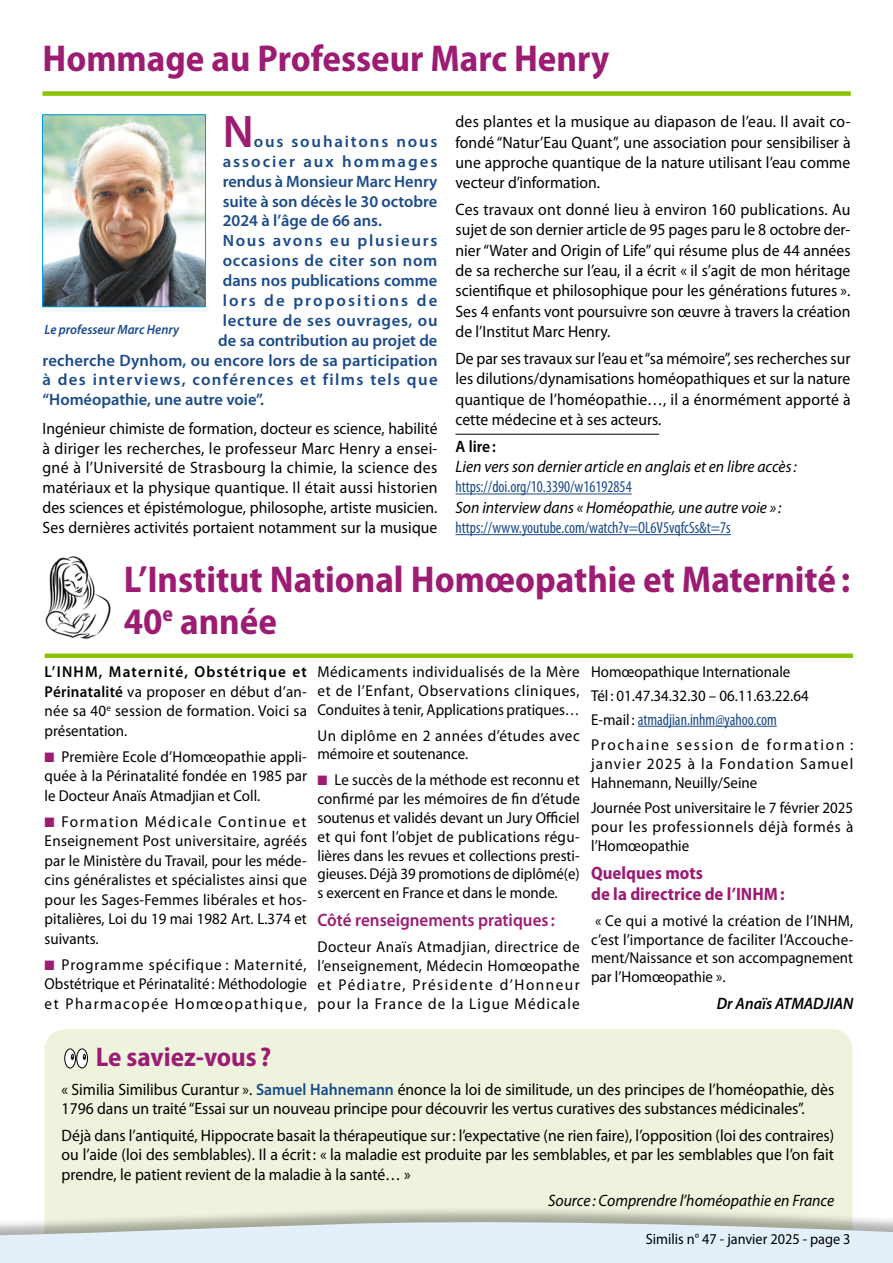
<style>
.page{position:relative;width:893px;height:1263px;background:#fff}
.page>*{position:absolute;margin:0;border:0;box-sizing:border-box;transform-origin:0 0}
.t1{font:600 45.9px "Myriad Pro";color:#9d1c73}
.t2{font:700 semi-condensed 37.5px/42px "Myriad Pro";color:#9d1c73}
.t3{font:700 semi-condensed 27px "Myriad Pro";color:#9d1c73}
.t4{font:700 semi-condensed 18px/21.6px "Myriad Pro";color:#9d1c73}
.t5{font:600 18px "Myriad Pro";color:#9d1c73;scale:.95 1}
.t6{font:16.5px/20.4px "Myriad Pro";color:#000;text-align:justify;scale:.95 1}
.t7{font:600 16.5px "Myriad Pro";letter-spacing:.01em;color:#1a4a8a}
.t8{font:italic 16.5px "Myriad Pro";color:#000;scale:.95 1}
.t9{font:condensed 16.5px "Myriad Pro";color:#1a4a8a;scale:.95 1}
.t10{font:600 16.5px "Myriad Pro";letter-spacing:.08em;color:#1a4a8a}
.t11{font:600 16.5px "Myriad Pro";letter-spacing:.04em;color:#1a4a8a}
.t12{font:600 16.5px "Myriad Pro";letter-spacing:.045em;color:#1a4a8a}
.t13{font:600 16.5px "Myriad Pro";letter-spacing:.1em;color:#1a4a8a}
.t14{font:600 16.5px "Myriad Pro";letter-spacing:.125em;color:#1a4a8a}
.t15{font:600 16.5px "Myriad Pro";letter-spacing:.115em;color:#1a4a8a}
.t16{font:600 16.5px "Myriad Pro";letter-spacing:.11em;color:#1a4a8a}
.t17{font:italic 600 16.5px "Myriad Pro";color:#000;scale:.95 1}
.t18{font:600 16.5px "Myriad Pro";color:#000;scale:.95 1}
.t19{font:15.75px/18.9px "Myriad Pro";color:#000;text-align:justify;scale:.95 1}
.t20{font:15.75px/18.9px "Myriad Pro";color:#000;text-align:justify;scale:.96 1}
.t21{font:15.75px/19.5px "Myriad Pro";color:#000;text-align:justify}
.t22{font:15.75px/18.9px "Myriad Pro";letter-spacing:.035em;color:#000;scale:.96 1}
.t23{font:15px "Myriad Pro";color:#000;scale:.95 1}
.t24{font:italic 600 13.5px "Myriad Pro";color:#1a4a8a;scale:.95 1}
.s1{font-weight:600}
.s2{color:#9d1c73}
.s3{font-stretch:normal;font-size:15.75px;color:#000}
.s4{font-weight:600;color:#1a4a8a}
</style>
<div class="page">
<div style="left:43px;top:91px;width:808px;height:5px;background:#8ac200"></div>
<div style="left:45px;top:653px;width:808px;height:5px;background:#8ac200"></div>
<hr style="left:455px;top:434px;width:204px;height:1px;background:#000">
<hr style="left:455px;top:493px;width:177px;height:1px;background:#1a4a8a">
<hr style="left:455px;top:534px;width:276px;height:1px;background:#1a4a8a">
<div style="left:45px;top:1029px;width:808px;height:228px;background:#edf3dd;border-radius:21px"></div>
<div style="left:65px;top:1049px;width:11px;height:19px;background:#fff;border-radius:50%"></div>
<div style="left:65px;top:1049px;width:11px;height:19px;border:1px solid #000;border-radius:50%"></div>
<svg style="left:71px;top:1054px;width:3px;height:6px"></svg>
<div style="left:77px;top:1049px;width:10px;height:19px;background:#fff;border-radius:50%"></div>
<div style="left:77px;top:1049px;width:11px;height:19px;border:1px solid #000;border-radius:50%"></div>
<svg style="left:83px;top:1054px;width:3px;height:6px"></svg>
<img style="left:44px;top:117px;width:160px;height:188px">
<div style="left:42px;top:115px;width:164px;height:192px;border:1px solid #009be3"></div>
<hr style="left:638px;top:726px;width:139px;height:1px;background:#1a4a8a">
<img style="left:45px;top:556px;width:66px;height:83px">
<div style="left:0;top:1204px;width:893px;height:59px;background:#000;opacity:.31"></div>
<svg style="left:0;top:1213px;width:893px;height:50px;background:#dae5e8"></svg>
<h2 class="t2" style="left:43px;top:38px;width:568px">Hommage au Professeur Marc Henry</h2>
<h1 class="t1" style="left:223px;top:106px;width:33px">N</h1>
<p class="t16" style="left:254px;top:132px;width:185px">ous souhaitons nous</p>
<p class="t15" style="left:223px;top:152px;width:216px">associer aux hommages</p>
<p class="t7" style="left:223px;top:172px;width:216px">rendus à Monsieur Marc Henry</p>
<p class="t7" style="left:223px;top:192px;width:216px">suite à son décès le 30 octobre</p>
<p class="t7" style="left:223px;top:212px;width:161px">2024 à l’âge de 66 ans.</p>
<p class="t13" style="left:223px;top:232px;width:216px">Nous avons eu plusieurs</p>
<p class="t12" style="left:223px;top:252px;width:216px">occasions de citer son nom</p>
<p class="t7" style="left:223px;top:271px;width:216px">dans nos publications comme</p>
<p class="t14" style="left:223px;top:291px;width:216px">lors de propositions de</p>
<p class="t11" style="left:223px;top:311px;width:216px">lecture de ses ouvrages, ou</p>
<p class="t7" style="left:218px;top:331px;width:221px">de sa contribution au projet de</p>
<p class="t7" style="left:43px;top:351px;width:397px">recherche Dynhom, ou encore lors de sa participation</p>
<p class="t10" style="left:43px;top:371px;width:397px">à des interviews, conférences et films tels que</p>
<p class="t7" style="left:43px;top:391px;width:223px">“Homéopathie, une autre voie”.</p>
<p class="t6" style="left:43px;top:419px;width:417px;line-height:19.8px">Ingénieur chimiste de formation, docteur es science, habilité à diriger les recherches, le professeur Marc Henry a ensei&shy;gné à l’Université de Strasbourg la chimie, la science des matériaux et la physique quantique. Il était aussi historien des sciences et épistémologue, philosophe, artiste musicien.<br>Ses dernières activités portaient notamment sur la musique</p>
<p class="t24" style="left:45px;top:322px;width:143px">Le professeur Marc Henry</p>
<p class="t6" style="left:455px;top:112px;width:417px">des plantes et la musique au diapason de l’eau. Il avait co&shy;fondé “Natur’Eau Quant”, une association pour sensibiliser à une approche quantique de la nature utilisant l’eau comme vecteur d’information.</p>
<p class="t6" style="left:455px;top:200px;width:417px">Ces travaux ont donné lieu à environ 160 publications. Au sujet de son dernier article de 95 pages paru le 8 octobre der&shy;nier “Water and Origin of Life” qui résume plus de 44 années de sa recherche sur l’eau, il a écrit « il s’agit de mon héritage scientifique et philosophique pour les générations futures ».<br>Ses 4 enfants vont poursuivre son œuvre à travers la création de l’Institut Marc Henry.</p>
<p class="t6" style="left:455px;top:348px;width:417px">De par ses travaux sur l’eau et “sa mémoire”, ses recherches sur les dilutions/dynamisations homéopathiques et sur la nature quantique de l’homéopathie…, il a énormément apporté à cette médecine et à ses acteurs.</p>
<p class="t18" style="left:455px;top:437px;width:44px">A lire:</p>
<p class="t8" style="left:455px;top:457px;width:361px">Lien vers son dernier article en anglais et en libre accès:</p>
<p class="t9" style="left:455px;top:478px;width:187px">https://doi.org/10.3390/w16192854</p>
<p class="t8" style="left:455px;top:498px;width:345px">Son interview dans « Homéopathie, une autre voie » :</p>
<p class="t9" style="left:455px;top:519px;width:291px">https://www.youtube.com/watch?v=OL6V5vqfcSs&amp;t=7s</p>
<h2 class="t2" style="left:124px;top:559px;width:728px">L’Institut National Homœopathie et Maternité :<br>40<sup>e</sup> année</h2>
<p class="t20" style="left:45px;top:663px;width:275px;line-height:19.5px"><span class="s1">L’INHM, Maternité, Obstétrique et Périnatalité</span> va proposer en début d’an&shy;née sa 40<sup>e</sup> session de formation. Voici sa présentation.</p>
<p class="t19" style="left:45px;top:747px;width:278px;line-height:19.5px"><span class="s2">◾</span> Première Ecole d’Homœopathie appli&shy;quée à la Périnatalité fondée en 1985 par le Docteur Anaïs Atmadjian et Coll.</p>
<p class="t21" style="left:45px;top:812px;width:264px"><span class="s2">◾</span> Formation Médicale Continue et Enseignement Post universitaire, agréés par le Ministère du Travail, pour les méde&shy;cins généralistes et spécialistes ainsi que pour les Sages-Femmes libérales et hos&shy;pitalières, Loi du 19 mai 1982 Art. L.374 et suivants.</p>
<p class="t21" style="left:45px;top:955px;width:264px"><span class="s2">◾</span> Programme spécifique : Maternité, Obstétrique et Périnatalité: Méthodologie et Pharmacopée Homœopathique,</p>
<p class="t20" style="left:317px;top:663px;width:275px">Médicaments individualisés de la Mère et de l’Enfant, Observations cliniques, Conduites à tenir, Applications pratiques…</p>
<p class="t22" style="left:317px;top:726px;width:275px">Un diplôme en 2 années d’études avec mémoire et soutenance.</p>
<p class="t19" style="left:317px;top:770px;width:278px"><span class="s2">◾</span> Le succès de la méthode est reconnu et confirmé par les mémoires de fin d’étude soutenus et validés devant un Jury Officiel et qui font l’objet de publications régu&shy;lières dans les revues et collections presti&shy;gieuses. Déjà 39 promotions de diplômé(e) s exercent en France et dans le monde.</p>
<p class="t5" style="left:317px;top:910px;width:251px">Côté renseignements pratiques :</p>
<p class="t20" style="left:317px;top:937px;width:275px">Docteur Anaïs Atmadjian, directrice de l’enseignement, Médecin Homœopathe et Pédiatre, Présidente d’Honneur pour la France de la Ligue Médicale</p>
<p class="t19" style="left:591px;top:661px;width:231px;line-height:23.1px">Homœopathique Internationale<br>Tél : 01.47.34.32.30 – 06.11.63.22.64</p>
<p class="t9" style="left:591px;top:710px;width:197px"><span class="s3">E-mail :</span> atmadjian.inhm@yahoo.com</p>
<p class="t21" style="left:591px;top:735px;width:264px;line-height:18.9px">Prochaine session de formation : janvier 2025 à la Fondation Samuel Hahnemann, Neuilly/Seine</p>
<p class="t19" style="left:591px;top:798px;width:278px">Journée Post universitaire le 7 février 2025 pour les professionnels déjà formés à l’Homœopathie</p>
<p class="t4" style="left:591px;top:862px;width:195px">Quelques mots<br>de la directrice de l’INHM:</p>
<p class="t20" style="left:591px;top:911px;width:275px">« Ce qui a motivé la création de l’INHM, c’est l’importance de faciliter l’Accouche&shy;ment/Naissance et son accompagnement par l’Homœopathie ».</p>
<p class="t17" style="left:717px;top:994px;width:145px">Dr Anaïs ATMADJIAN</p>
<h3 class="t3" style="left:96px;top:1042px;width:177px">Le saviez-vous ?</h3>
<p class="t6" style="left:62px;top:1079px;width:815px;line-height:19.8px">« Similia Similibus Curantur ». <span class="s4">Samuel Hahnemann</span> énonce la loi de similitude, un des principes de l’homéopathie, dès<br>1796 dans un traité “Essai sur un nouveau principe pour découvrir les vertus curatives des substances médicinales”.</p>
<p class="t6" style="left:62px;top:1125px;width:815px;line-height:19.8px">Déjà dans l’antiquité, Hippocrate basait la thérapeutique sur: l’expectative (ne rien faire), l’opposition (loi des contraires) ou l’aide (loi des semblables). Il a écrit: « la maladie est produite par les semblables, et par les semblables que l’on fait prendre, le patient revient de la maladie à la santé… »</p>
<p class="t8" style="left:548px;top:1192px;width:303px">Source : Comprendre l’homéopathie en France</p>
<p class="t23" style="left:646px;top:1231px;width:217px">Similis n° 47 - janvier 2025 - page 3</p>
</div>
